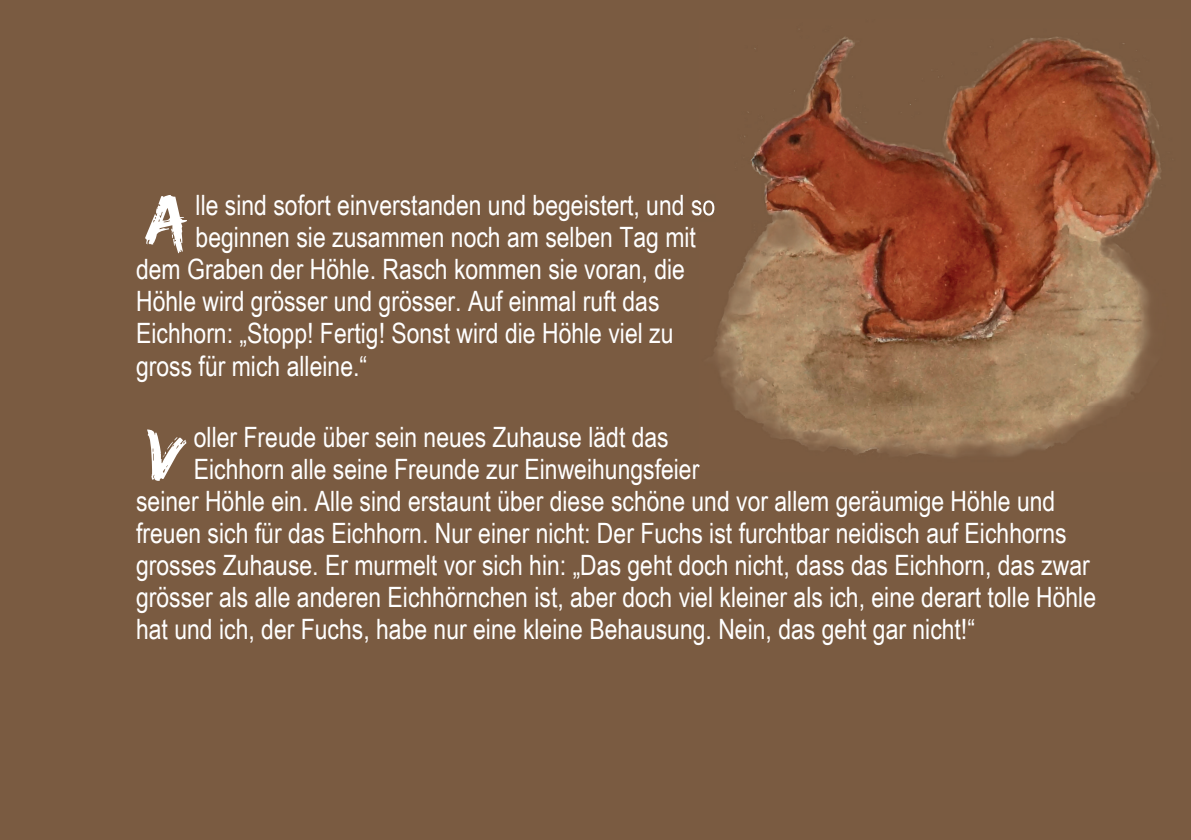
<style>
.page{position:relative;width:1191px;height:840px;background:#fff}
.page>*{position:absolute;margin:0;border:0;box-sizing:border-box;transform-origin:0 0}
.t1{font:76.2px "Edo SZ";color:#fff}
.t2{font:70.2px "Edo SZ";color:#fff}
.t3{font:28px "Arial Narrow";color:#fff}
</style>
<div class="page">
<div style="left:0;top:0;width:1191px;height:839px;background:#7a5b41"></div>
<img style="left:715px;top:37px;width:446px;height:420px">
<img style="left:698px;top:200px;width:17px;height:16px">
<h2 class="t2" style="left:147px;top:179px;width:43px">A</h2>
<p class="t3" style="left:196px;top:185px;width:521px">lle sind sofort einverstanden und begeistert, und so</p>
<p class="t3" style="left:196px;top:217px;width:502px">beginnen sie zusammen noch am selben Tag mit</p>
<p class="t3" style="left:136px;top:249px;width:550px">dem Graben der Höhle. Rasch kommen sie voran, die</p>
<p class="t3" style="left:136px;top:281px;width:525px">Höhle wird grösser und grösser. Auf einmal ruft das</p>
<p class="t3" style="left:136px;top:313px;width:539px">Eichhorn: „Stopp! Fertig! Sonst wird die Höhle viel zu</p>
<p class="t3" style="left:136px;top:345px;width:232px">gross für mich alleine.“</p>
<h1 class="t1" style="left:147px;top:410px;width:40px">V</h1>
<p class="t3" style="left:194px;top:416px;width:476px">oller Freude über sein neues Zuhause lädt das</p>
<p class="t3" style="left:194px;top:448px;width:507px">Eichhorn alle seine Freunde zur Einweihungsfeier</p>
<p class="t3" style="left:136px;top:480px;width:920px">seiner Höhle ein. Alle sind erstaunt über diese schöne und vor allem geräumige Höhle und</p>
<p class="t3" style="left:136px;top:512px;width:932px">freuen sich für das Eichhorn. Nur einer nicht: Der Fuchs ist furchtbar neidisch auf Eichhorns</p>
<p class="t3" style="left:136px;top:544px;width:955px">grosses Zuhause. Er murmelt vor sich hin: „Das geht doch nicht, dass das Eichhorn, das zwar</p>
<p class="t3" style="left:136px;top:576px;width:961px">grösser als alle anderen Eichhörnchen ist, aber doch viel kleiner als ich, eine derart tolle Höhle</p>
<p class="t3" style="left:136px;top:608px;width:840px">hat und ich, der Fuchs, habe nur eine kleine Behausung. Nein, das geht gar nicht!“</p>
</div>
